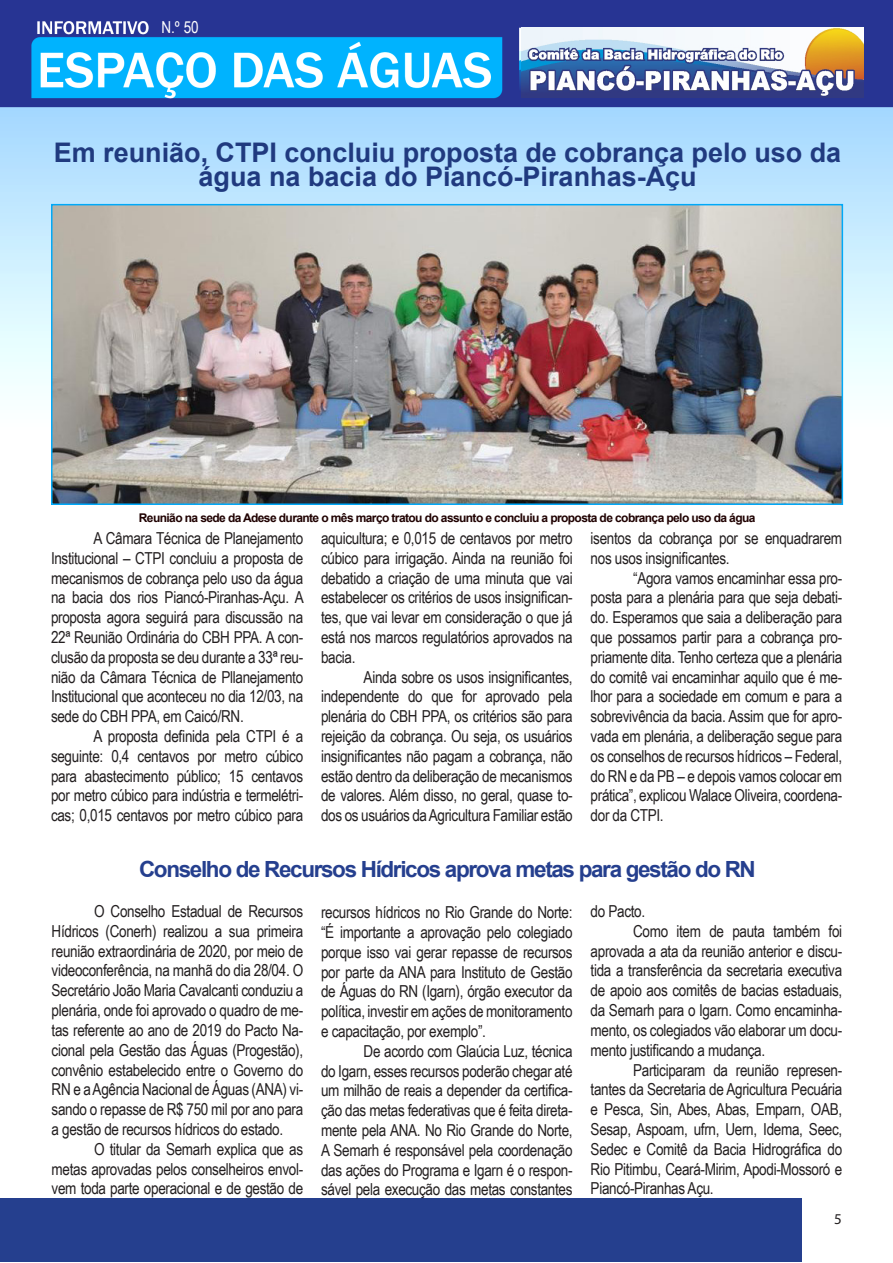
<style>
.page{position:relative;width:893px;height:1263px;background:#fff}
.page>*{position:absolute;margin:0;border:0;box-sizing:border-box;transform-origin:0 0}
.Corpo_do_Texto{font:700 27px/24px "Arial";color:#203a7f;text-align:center}
.t1{font:700 22.35px "Arial";letter-spacing:-.06em;color:#253f8e}
.Corpo_do_Texto-2{font:16.5px/19.8px "Arial Narrow";letter-spacing:-.02em;color:#231f20;text-align:justify}
.t2{font:16.5px "Arial Narrow";color:#fff}
.t3{font:15px "Myriad Pro";color:#231f20}
.t4{font:700 12px "Arial";letter-spacing:-.05em;color:#1f0000}
</style>
<div class="page">
<img style="left:0;top:0;width:893px;height:505px">
<img style="left:522px;top:27px;width:342px;height:70px">
<div style="left:0;top:1198px;width:802px;height:64px;background:#253f8e"></div>
<img style="left:54px;top:207px;width:786px;height:295px">
<div style="left:51px;top:204px;width:792px;height:301px;border:2px solid #00a9f9"></div>
<p class="t2" style="left:161px;top:16px;width:39px">N.º 50</p>
<p class="Corpo_do_Texto" style="left:54px;top:141px;width:789px">Em reunião, CTPI concluiu proposta de cobrança pelo uso da água na bacia do Piancó-Piranhas-Açu</p>
<p class="t4" style="left:139px;top:510px;width:618px">Reunião na sede da Adese durante o mês março tratou do assunto e concluiu a proposta de cobrança pelo uso da água</p>
<p class="Corpo_do_Texto-2" style="left:51px;top:528px;width:254px;text-indent:43px">A Câmara Técnica de Planejamento Institucional – CTPI concluiu a proposta de mecanismos de cobrança pelo uso da água na bacia dos rios Piancó-Piranhas-Açu. A proposta agora seguirá para discussão na 22ª Reunião Ordinária do CBH PPA. A con&shy;clusão da proposta se deu durante a 33ª reu&shy;nião da Câmara Técnica de Pllanejamento Institucional que aconteceu no dia 12/03, na sede do CBH PPA, em Caicó/RN.</p>
<p class="Corpo_do_Texto-2" style="left:51px;top:726px;width:254px;text-indent:43px">A proposta definida pela CTPI é a seguinte: 0,4 centavos por metro cúbico para abastecimento público; 15 centavos por metro cúbico para indústria e termelétri&shy;cas; 0,015 centavos por metro cúbico para</p>
<p class="Corpo_do_Texto-2" style="left:321px;top:528px;width:253px">aquicultura; e 0,015 de centavos por metro cúbico para irrigação. Ainda na reunião foi debatido a criação de uma minuta que vai estabelecer os critérios de usos insignifican&shy;tes, que vai levar em consideração o que já está nos marcos regulatórios aprovados na bacia.</p>
<p class="Corpo_do_Texto-2" style="left:321px;top:666px;width:253px;text-indent:43px">Ainda sobre os usos insignificantes, independente do que for aprovado pela plenária do CBH PPA, os critérios são para rejeição da cobrança. Ou seja, os usuários insignificantes não pagam a cobrança, não estão dentro da deliberação de mecanismos de valores. Além disso, no geral, quase to&shy;dos os usuários da Agricultura Familiar estão</p>
<p class="Corpo_do_Texto-2" style="left:591px;top:528px;width:253px">isentos da cobrança por se enquadrarem nos usos insignificantes.</p>
<p class="Corpo_do_Texto-2" style="left:591px;top:567px;width:253px;text-indent:43px">“Agora vamos encaminhar essa pro&shy;posta para a plenária para que seja debati&shy;do. Esperamos que saia a deliberação para que possamos partir para a cobrança pro&shy;priamente dita. Tenho certeza que a plenária do comitê vai encaminhar aquilo que é me&shy;lhor para a sociedade em comum e para a sobrevivência da bacia. Assim que for apro&shy;vada em plenária, a deliberação segue para os conselhos de recursos hídricos – Federal, do RN e da PB – e depois vamos colocar em prática”, explicou Walace Oliveira, coordena&shy;dor da CTPI.</p>
<p class="t1" style="left:139px;top:854px;width:618px">Conselho de Recursos Hídricos aprova metas para gestão do RN</p>
<p class="Corpo_do_Texto-2" style="left:52px;top:901px;width:253px;text-indent:43px">O Conselho Estadual de Recursos Hídricos (Conerh) realizou a sua primeira reunião extraordinária de 2020, por meio de videoconferência, na manhã do dia 28/04. O Secretário João Maria Cavalcanti conduziu a plenária, onde foi aprovado o quadro de me&shy;tas referente ao ano de 2019 do Pacto Na&shy;cional pela Gestão das Águas (Progestão), convênio estabelecido entre o Governo do RN e a Agência Nacional de Águas (ANA) vi&shy;sando o repasse de R$ 750 mil por ano para a gestão de recursos hídricos do estado.</p>
<p class="Corpo_do_Texto-2" style="left:52px;top:1138px;width:253px;text-indent:43px">O titular da Semarh explica que as metas aprovadas pelos conselheiros envol&shy;vem toda parte operacional e de gestão de</p>
<p class="Corpo_do_Texto-2" style="left:591px;top:901px;width:56px">do Pacto.</p>
<p class="Corpo_do_Texto-2" style="left:591px;top:920px;width:253px;text-indent:43px">Como item de pauta também foi aprovada a ata da reunião anterior e discu&shy;tida a transferência da secretaria executiva de apoio aos comitês de bacias estaduais, da Semarh para o Igarn. Como encaminha&shy;mento, os colegiados vão elaborar um docu&shy;mento justificando a mudança.</p>
<p class="Corpo_do_Texto-2" style="left:591px;top:1059px;width:253px;text-indent:43px">Participaram da reunião represen&shy;tantes da Secretaria de Agricultura Pecuária e Pesca, Sin, Abes, Abas, Emparn, OAB, Sesap, Aspoam, ufrn, Uern, Idema, Seec, Sedec e Comitê da Bacia Hidrográfica do Rio Pitimbu, Ceará-Mirim, Apodi-Mossoró e Piancó-Piranhas Açu.</p>
<p class="Corpo_do_Texto-2" style="left:321px;top:902px;width:253px">recursos hídricos no Rio Grande do Norte: “É importante a aprovação pelo colegiado porque isso vai gerar repasse de recursos por parte da ANA para Instituto de Gestão de Águas do RN (Igarn), órgão executor da política, investir em ações de monitoramento e capacitação, por exemplo”.</p>
<p class="Corpo_do_Texto-2" style="left:321px;top:1040px;width:253px;text-indent:43px">De acordo com Glaúcia Luz, técnica do Igarn, esses recursos poderão chegar até um milhão de reais a depender da certifica&shy;ção das metas federativas que é feita direta&shy;mente pela ANA. No Rio Grande do Norte, A Semarh é responsável pela coordenação das ações do Programa e Igarn é o respon&shy;sável pela execução das metas constantes</p>
<p class="t3" style="left:834px;top:1209px;width:9px">5</p>
</div>
